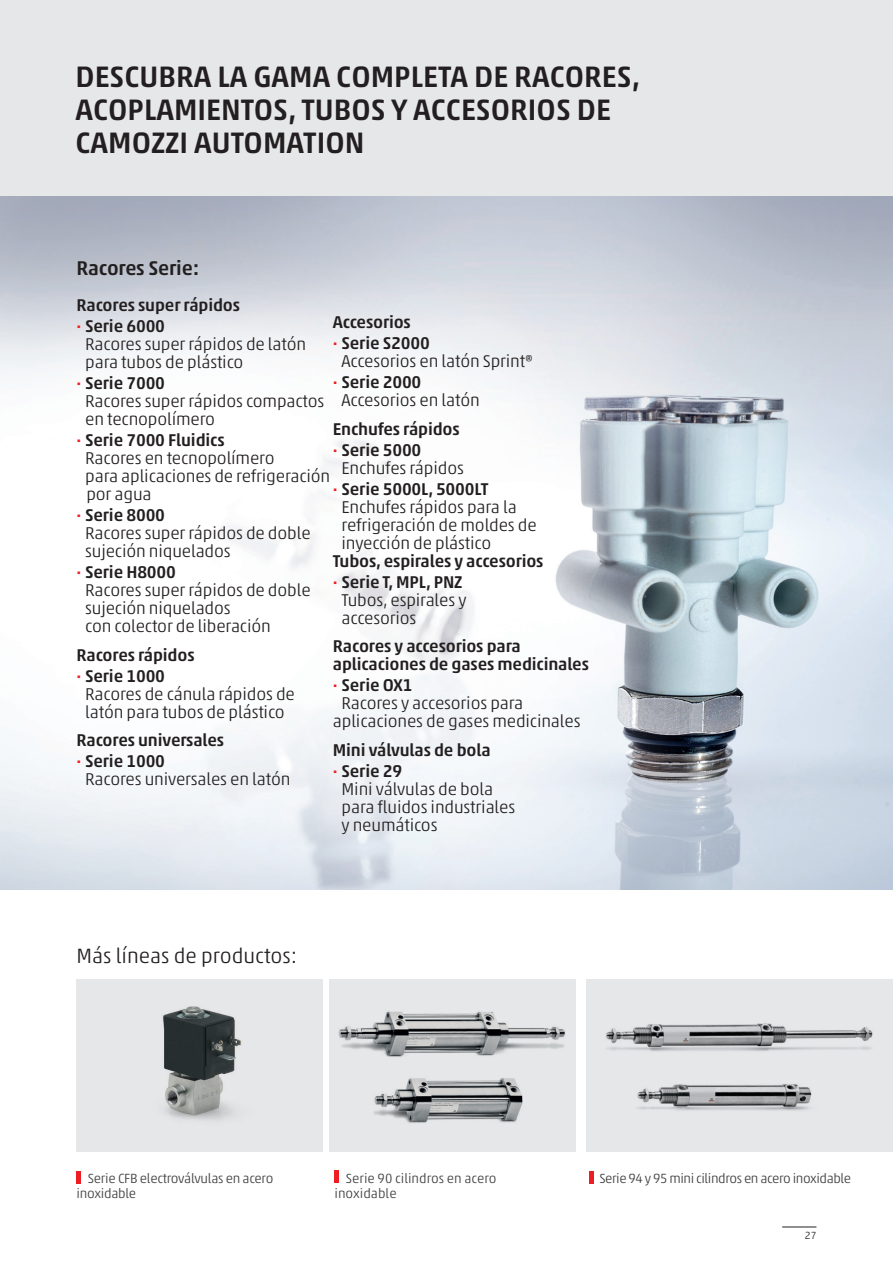
<style>
.page{position:relative;width:893px;height:1263px;background:#fff}
.page>*{position:absolute;margin:0;border:0;box-sizing:border-box;transform-origin:0 0}
.t1{font:500 30px/33px "Akko W1 G";color:#231f20}
.t2{font:300 21px "Akko W1 G";color:#231f20}
.t3{font:500 20.25px "Akko W1 G";letter-spacing:-.01em;color:#231f20}
.t4{font:300 17.25px/18px "Akko W1 G";letter-spacing:-.01em;color:#231f20}
.t5{font:500 17.25px "Akko W1 G";letter-spacing:-.01em;color:#231f20}
.t6{font:300 13.5px/15px "Akko W1 G";letter-spacing:-.02em;color:#3e3e3f}
.t7{font:300 13.5px/15px "Akko W1 G";color:#3e3e3f}
.t8{font:300 10.5px "Akko W1 G";color:#231f20}
.s1{color:#ee1d23}
</style>
<div class="page">
<hr style="left:782px;top:1227px;width:34px;height:1px;background:#231f20">
<div style="left:0;top:0;width:893px;height:284px;background:#e6e7e9"></div>
<hr style="left:77px;top:1171px;width:4px;height:12px;background:#ee1d23">
<div style="left:334px;top:1170px;width:5px;height:13px;background:#ee1d23"></div>
<hr style="left:590px;top:1171px;width:4px;height:12px;background:#ee1d23">
<img style="left:0;top:196px;width:893px;height:693px">
<div style="left:77px;top:979px;width:246px;height:172px;background:#e6e7e9"></div>
<div style="left:330px;top:979px;width:246px;height:172px;background:#e6e7e9"></div>
<div style="left:586px;top:979px;width:307px;height:172px;background:#e6e7e9"></div>
<img style="left:163px;top:1006px;width:79px;height:115px">
<img style="left:338px;top:1011px;width:227px;height:112px">
<img style="left:606px;top:1023px;width:267px;height:28px">
<img style="left:637px;top:1084px;width:175px;height:27px">
<p class="t1" style="left:75px;top:58px;width:566px">DESCUBRA LA GAMA COMPLETA DE RACORES,<br>ACOPLAMIENTOS, TUBOS Y ACCESORIOS DE<br>CAMOZZI AUTOMATION</p>
<p class="t3" style="left:77px;top:253px;width:124px">Racores Serie:</p>
<p class="t5" style="left:77px;top:292px;width:165px">Racores super rápidos</p>
<p class="t5" style="left:77px;top:313px;width:90px"><span class="s1">·</span> Serie 6000</p>
<p class="t4" style="left:85px;top:334px;width:223px">Racores super rápidos de latón</p>
<p class="t4" style="left:85px;top:352px;width:160px">para tubos de plástico</p>
<p class="t5" style="left:77px;top:370px;width:90px"><span class="s1">·</span> Serie 7000</p>
<p class="t4" style="left:85px;top:391px;width:241px">Racores super rápidos compactos</p>
<p class="t4" style="left:85px;top:409px;width:131px">en tecnopolímero</p>
<p class="t5" style="left:77px;top:427px;width:150px"><span class="s1">·</span> Serie 7000 Fluidics</p>
<p class="t4" style="left:85px;top:448px;width:191px">Racores en tecnopolímero</p>
<p class="t4" style="left:85px;top:466px;width:246px">para aplicaciones de refrigeración</p>
<p class="t4" style="left:86px;top:484px;width:67px">por agua</p>
<p class="t5" style="left:77px;top:502px;width:90px"><span class="s1">·</span> Serie 8000</p>
<p class="t4" style="left:85px;top:523px;width:227px">Racores super rápidos de doble</p>
<p class="t4" style="left:85px;top:541px;width:147px">sujeción niquelados</p>
<p class="t5" style="left:77px;top:559px;width:101px"><span class="s1">·</span> Serie H8000</p>
<p class="t4" style="left:85px;top:580px;width:227px">Racores super rápidos de doble</p>
<p class="t4" style="left:85px;top:598px;width:147px">sujeción niquelados</p>
<p class="t4" style="left:85px;top:616px;width:187px">con colector de liberación</p>
<p class="t5" style="left:77px;top:642px;width:120px">Racores rápidos</p>
<p class="t5" style="left:77px;top:663px;width:90px"><span class="s1">·</span> Serie 1000</p>
<p class="t4" style="left:85px;top:684px;width:211px">Racores de cánula rápidos de</p>
<p class="t4" style="left:85px;top:702px;width:201px">latón para tubos de plástico</p>
<p class="t5" style="left:77px;top:727px;width:149px">Racores universales</p>
<p class="t5" style="left:77px;top:748px;width:90px"><span class="s1">·</span> Serie 1000</p>
<p class="t4" style="left:85px;top:769px;width:207px">Racores universales en latón</p>
<p class="t5" style="left:333px;top:310px;width:80px">Accesorios</p>
<p class="t5" style="left:333px;top:331px;width:98px"><span class="s1">·</span> Serie S2000</p>
<p class="t4" style="left:342px;top:351px;width:193px">Accesorios en latón Sprint®</p>
<p class="t5" style="left:333px;top:370px;width:90px"><span class="s1">·</span> Serie 2000</p>
<p class="t4" style="left:342px;top:390px;width:140px">Accesorios en latón</p>
<p class="t5" style="left:333px;top:416px;width:128px">Enchufes rápidos</p>
<p class="t5" style="left:333px;top:437px;width:90px"><span class="s1">·</span> Serie 5000</p>
<p class="t4" style="left:342px;top:458px;width:124px">Enchufes rápidos</p>
<p class="t5" style="left:333px;top:476px;width:157px"><span class="s1">·</span> Serie 5000L, 5000LT</p>
<p class="t4" style="left:342px;top:497px;width:177px">Enchufes rápidos para la</p>
<p class="t4" style="left:342px;top:515px;width:197px">refrigeración de moldes de</p>
<p class="t4" style="left:342px;top:533px;width:151px">inyección de plástico</p>
<p class="t5" style="left:333px;top:548px;width:212px">Tubos, espirales y accesorios</p>
<p class="t5" style="left:333px;top:569px;width:131px"><span class="s1">·</span> Serie T, MPL, PNZ</p>
<p class="t4" style="left:342px;top:590px;width:126px">Tubos, espirales y</p>
<p class="t4" style="left:342px;top:608px;width:76px">accesorios</p>
<p class="t5" style="left:333px;top:634px;width:189px">Racores y accesorios para</p>
<p class="t5" style="left:333px;top:652px;width:258px">aplicaciones de gases medicinales</p>
<p class="t5" style="left:333px;top:673px;width:81px"><span class="s1">·</span> Serie OX1</p>
<p class="t4" style="left:333px;top:693px;width:249px;text-indent:9px">Racores y accesorios para aplicaciones de gases medicinales</p>
<p class="t5" style="left:333px;top:737px;width:159px">Mini válvulas de bola</p>
<p class="t5" style="left:333px;top:758px;width:71px"><span class="s1">·</span> Serie 29</p>
<p class="t4" style="left:342px;top:779px;width:153px">Mini válvulas de bola</p>
<p class="t4" style="left:342px;top:797px;width:175px">para fluidos industriales</p>
<p class="t4" style="left:342px;top:815px;width:97px">y neumáticos</p>
<p class="t2" style="left:77px;top:941px;width:222px">Más líneas de productos:</p>
<p class="t6" style="left:77px;top:1170px;width:198px;text-indent:11px">Serie CFB electroválvulas en acero inoxidable</p>
<p class="t7" style="left:334px;top:1170px;width:164px;text-indent:11px">Serie 90 cilindros en acero inoxidable</p>
<p class="t6" style="left:599px;top:1170px;width:253px">Serie 94 y 95 mini cilindros en acero inoxidable</p>
<p class="t8" style="left:805px;top:1228px;width:13px">27</p>
</div>
